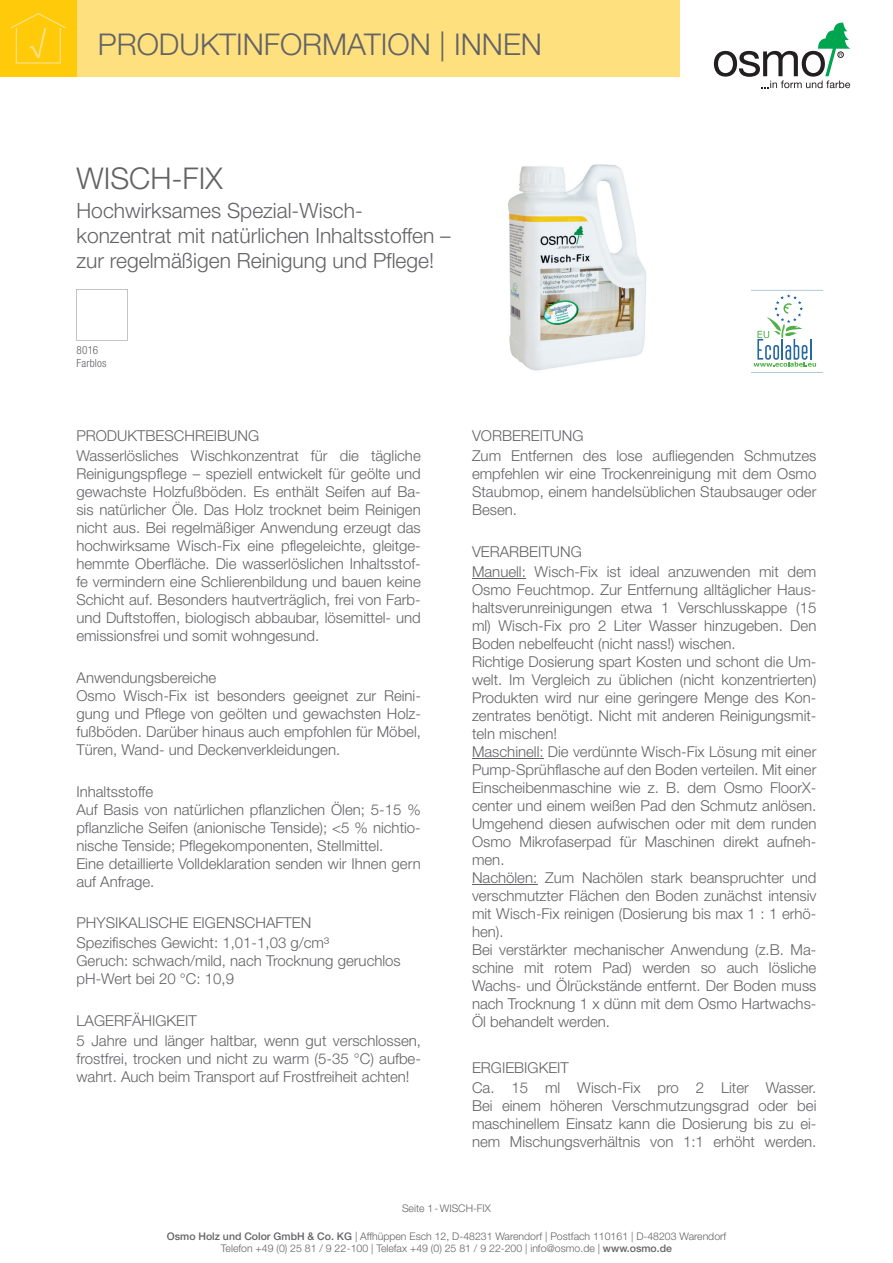
<style>
.page{position:relative;width:893px;height:1263px;background:#fff}
.page>*{position:absolute;margin:0;border:0;box-sizing:border-box;transform-origin:0 0}
.t1{font:300 30px "Helvetica Neue";color:#636366}
.t2{font:300 21px/25.2px "Helvetica Neue";color:#636366}
.t3{font:300 15px/18px "Helvetica Neue";color:#636366}
.t4{font:300 condensed 11.25px/13.5px "Helvetica Neue";letter-spacing:.01em;color:#636366}
.t5{font:300 10.5px/12.6px "Helvetica Neue";color:#636366;text-align:center}
.s1{font-weight:500}
</style>
<div class="page">
<svg style="left:714px;top:23px;width:136px;height:65px"></svg>
<div style="left:77px;top:0;width:603px;height:77px;background:#ffe07f"></div>
<div style="left:0;top:0;width:77px;height:77px;background:#feca0a"></div>
<svg style="left:10px;top:13px;width:56px;height:51px"></svg>
<svg style="left:76px;top:289px;width:52px;height:52px"></svg>
<hr style="left:472px;top:578px;width:54px;height:1px;background:#636366">
<hr style="left:472px;top:758px;width:72px;height:1px;background:#636366">
<hr style="left:472px;top:884px;width:65px;height:1px;background:#636366">
<img style="left:508px;top:164px;width:139px;height:207px">
<svg style="left:751px;top:290px;width:71px;height:83px"></svg>
<h1 class="t1" style="left:98px;top:26px;width:446px">PRODUKTINFORMATION | INNEN</h1>
<h1 class="t1" style="left:77px;top:160px;width:148px">WISCH-FIX</h1>
<h2 class="t2" style="left:77px;top:198px;width:376px">Hochwirksames Spezial-Wisch&shy;konzentrat mit natürlichen Inhaltsstoffen – zur regelmäßigen Reinigung und Pflege!</h2>
<p class="t4" style="left:77px;top:343px;width:31px">8016<br>Farblos</p>
<p class="t3" style="left:76px;top:426px;width:346px;line-height:20.1px">PRODUKTBESCHREIBUNG<br>Wasserlösliches Wischkonzentrat für die tägliche</p>
<p class="t3" style="left:76px;top:465px;width:346px;text-align:justify">Reinigungspflege – speziell entwickelt für geölte und gewachste Holzfußböden. Es enthält Seifen auf Ba&shy;sis natürlicher Öle. Das Holz trocknet beim Reinigen nicht aus. Bei regelmäßiger Anwendung erzeugt das hochwirksame Wisch-Fix eine pflegeleichte, gleitge&shy;hemmte Oberfläche. Die wasserlöslichen Inhaltsstof&shy;fe vermindern eine Schlierenbildung und bauen keine Schicht auf. Besonders hautverträglich, frei von Farb&shy;und Duftstoffen, biologisch abbaubar, lösemittel- und emissionsfrei und somit wohngesund.</p>
<p class="t3" style="left:77px;top:668px;width:346px">Anwendungsbereiche<br>Osmo Wisch-Fix ist besonders geeignet zur Reini&shy;gung und Pflege von geölten und gewachsten Holz&shy;fußböden. Darüber hinaus auch empfohlen für Möbel, Türen, Wand- und Deckenverkleidungen.</p>
<p class="t3" style="left:76px;top:782px;width:346px">Inhaltsstoffe<br>Auf Basis von natürlichen pflanzlichen Ölen; 5-15 % pflanzliche Seifen (anionische Tenside); &lt;5 % nichtio&shy;nische Tenside; Pflegekomponenten, Stellmittel.<br>Eine detaillierte Volldeklaration senden wir Ihnen gern auf Anfrage.</p>
<p class="t3" style="left:77px;top:912px;width:254px;line-height:20.1px">PHYSIKALISCHE EIGENSCHAFTEN<br>Spezifisches Gewicht: 1,01-1,03 g/cm³</p>
<p class="t3" style="left:77px;top:952px;width:326px">Geruch: schwach/mild, nach Trocknung geruchlos pH-Wert bei 20 °C: 10,9</p>
<p class="t3" style="left:77px;top:1010px;width:346px;line-height:20.1px">LAGERFÄHIGKEIT<br>5 Jahre und länger haltbar, wenn gut verschlossen,</p>
<p class="t3" style="left:77px;top:1049px;width:346px">frostfrei, trocken und nicht zu warm (5-35 °C) aufbe&shy;wahrt. Auch beim Transport auf Frostfreiheit achten!</p>
<p class="t3" style="left:472px;top:426px;width:346px;line-height:20.1px">VORBEREITUNG<br>Zum Entfernen des lose aufliegenden Schmutzes</p>
<p class="t3" style="left:472px;top:465px;width:346px;text-align:justify">empfehlen wir eine Trockenreinigung mit dem Osmo Staubmop, einem handelsüblichen Staubsauger oder Besen.</p>
<p class="t3" style="left:472px;top:541px;width:346px;line-height:20.1px">VERARBEITUNG<br>Manuell: Wisch-Fix ist ideal anzuwenden mit dem</p>
<p class="t3" style="left:472px;top:580px;width:346px">Osmo Feuchtmop. Zur Entfernung alltäglicher Haus&shy;haltsverunreinigungen etwa 1 Verschlusskappe (15 ml) Wisch-Fix pro 2 Liter Wasser hinzugeben. Den Boden nebelfeucht (nicht nass!) wischen.<br>Richtige Dosierung spart Kosten und schont die Um&shy;welt. Im Vergleich zu üblichen (nicht konzentrierten)<br>Produkten wird nur eine geringere Menge des Kon&shy;zentrates benötigt. Nicht mit anderen Reinigungsmit&shy;teln mischen!<br>Maschinell: Die verdünnte Wisch-Fix Lösung mit einer Pump-Sprühflasche auf den Boden verteilen. Mit einer Einscheibenmaschine wie z. B. dem Osmo FloorX&shy;center und einem weißen Pad den Schmutz anlösen.<br>Umgehend diesen aufwischen oder mit dem runden Osmo Mikrofaserpad für Maschinen direkt aufneh&shy;men.<br>Nachölen: Zum Nachölen stark beanspruchter und verschmutzter Flächen den Boden zunächst intensiv mit Wisch-Fix reinigen (Dosierung bis max 1 : 1 erhö&shy;hen).<br>Bei verstärkter mechanischer Anwendung (z.B. Ma&shy;schine mit rotem Pad) werden so auch lösliche Wachs- und Ölrückstände entfernt. Der Boden muss nach Trocknung 1 x dünn mit dem Osmo Hartwachs-Öl behandelt werden.</p>
<p class="t3" style="left:472px;top:1057px;width:346px;line-height:20.1px">ERGIEBIGKEIT<br>Ca. 15 ml Wisch-Fix pro 2 Liter Wasser.</p>
<p class="t3" style="left:472px;top:1096px;width:346px;text-align:justify">Bei einem höheren Verschmutzungsgrad oder bei maschinellem Einsatz kann die Dosierung bis zu ei&shy;nem Mischungsverhältnis von 1:1 erhöht werden.</p>
<p class="t5" style="left:402px;top:1202px;width:90px">Seite 1 - WISCH-FIX</p>
<p class="t5" style="left:167px;top:1229px;width:561px"><span class="s1">Osmo Holz und Color GmbH &amp; Co. KG</span> | Affhüppen Esch 12, D-48231 Warendorf | Postfach 110161 | D-48203 Warendorf<br>Telefon +49 (0) 25 81 / 9 22-100 | Telefax +49 (0) 25 81 / 9 22-200 | info@osmo.de | <span class="s1">www.osmo.de</span></p>
</div>
